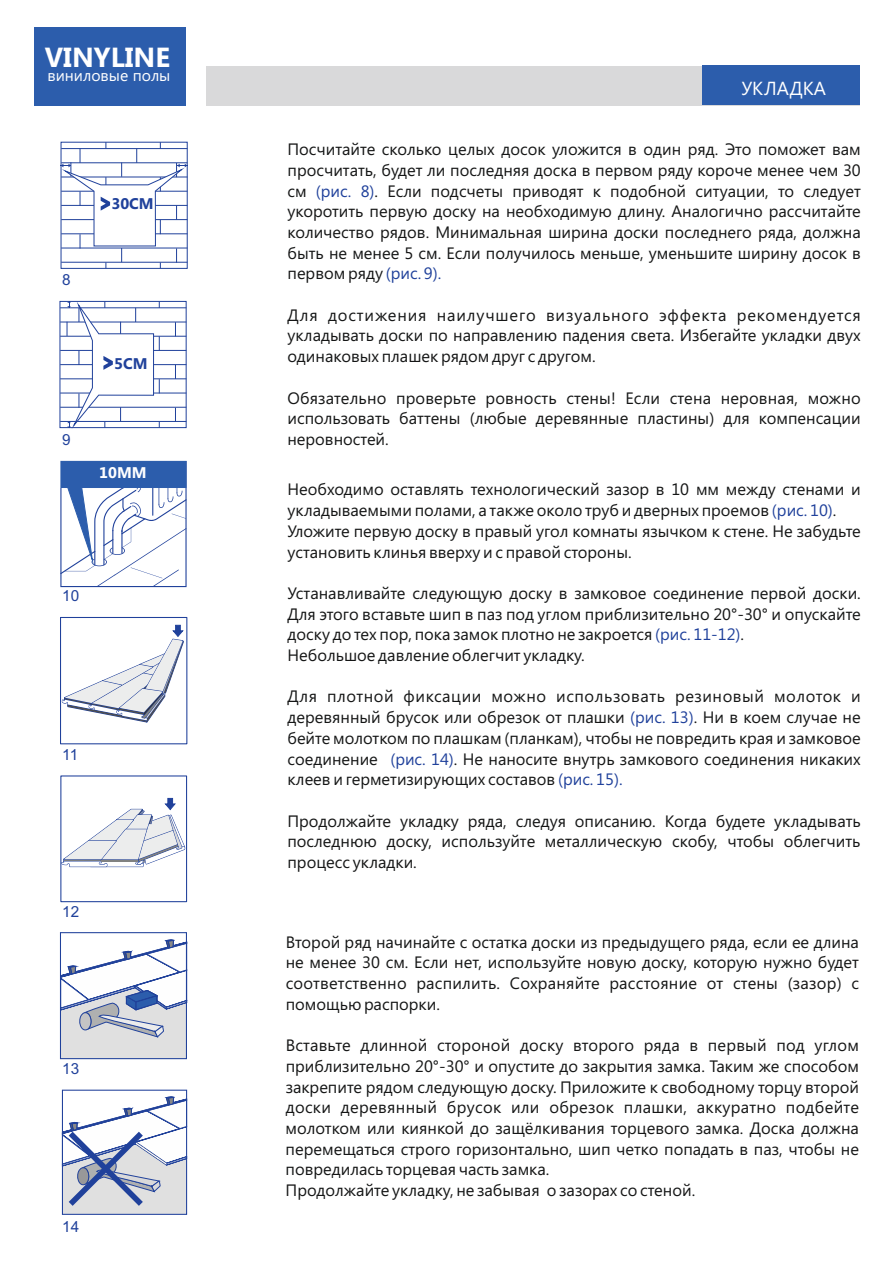
<style>
.page{position:relative;width:893px;height:1263px;background:#fff}
.page>*{position:absolute;margin:0;border:0;box-sizing:border-box;transform-origin:0 0}
.t1{font:700 27.6px "Segoe UI";color:#fff}
.t2{font:18.9px "Segoe UI";color:#fff}
.t3{font:16.5px/20.7px "Segoe UI";color:#151616;text-align:justify}
.t4{font:15.75px "Segoe UI";color:#fff}
.t5{font:700 15.45px "Segoe UI";color:#20419b}
.t6{font:700 15.45px "Segoe UI";color:#fff}
.t7{font:15.3px "Arial";color:#20419b}
.s1{color:#20419b}
</style>
<div class="page">
<div style="left:34px;top:28px;width:151px;height:78px;background:#2c5dac"></div>
<div style="left:206px;top:66px;width:653px;height:39px;background:#d9d9da"></div>
<div style="left:703px;top:66px;width:157px;height:39px;background:#2c5dac"></div>
<svg style="left:61px;top:142px;width:126px;height:126px"></svg>
<hr style="left:60px;top:307px;width:126px;height:1px;background:#20419b">
<hr style="left:60px;top:421px;width:126px;height:1px;background:#20419b">
<hr style="left:60px;top:364px;width:126px;height:1px;background:#20419b">
<hr style="left:60px;top:336px;width:126px;height:1px;background:#20419b">
<hr style="left:60px;top:322px;width:126px;height:1px;background:#20419b">
<hr style="left:60px;top:350px;width:126px;height:1px;background:#20419b">
<hr style="left:60px;top:393px;width:126px;height:1px;background:#20419b">
<hr style="left:60px;top:378px;width:126px;height:1px;background:#20419b">
<hr style="left:60px;top:407px;width:126px;height:1px;background:#20419b">
<svg style="left:175px;top:322px;width:1px;height:14px"></svg>
<svg style="left:175px;top:365px;width:1px;height:13px"></svg>
<svg style="left:175px;top:408px;width:1px;height:13px"></svg>
<svg style="left:67px;top:301px;width:93px;height:128px"></svg>
<svg style="left:60px;top:461px;width:127px;height:126px"></svg>
<div style="left:60px;top:617px;width:127px;height:127px;border:1px solid #20419b"></div>
<svg style="left:62px;top:624px;width:122px;height:99px"></svg>
<div style="left:60px;top:775px;width:127px;height:127px;border:1px solid #20419b"></div>
<svg style="left:61px;top:797px;width:126px;height:71px"></svg>
<svg style="left:62px;top:940px;width:123px;height:117px"></svg>
<div style="left:60px;top:932px;width:127px;height:127px;border:1px solid #20419b"></div>
<div style="left:62px;top:1090px;width:125px;height:125px;border:1px solid #20419b"></div>
<svg style="left:62px;top:1096px;width:125px;height:118px"></svg>
<h1 class="t1" style="left:45px;top:47px;width:127px">VINYLINE</h1>
<p class="t4" style="left:47px;top:70px;width:125px">виниловые полы</p>
<p class="t7" style="left:62px;top:274px;width:10px">8</p>
<p class="t7" style="left:62px;top:434px;width:10px">9</p>
<p class="t5" style="left:111px;top:198px;width:44px">30СМ</p>
<p class="t5" style="left:114px;top:357px;width:35px">5СМ</p>
<p class="t6" style="left:99px;top:467px;width:49px">10ММ</p>
<p class="t7" style="left:62px;top:590px;width:19px">10</p>
<p class="t7" style="left:62px;top:749px;width:17px">11</p>
<p class="t7" style="left:62px;top:905px;width:19px">12</p>
<p class="t7" style="left:62px;top:1063px;width:19px">13</p>
<p class="t7" style="left:62px;top:1221px;width:19px">14</p>
<p class="t2" style="left:741px;top:82px;width:86px">УКЛАДКА</p>
<p class="t3" style="left:287px;top:140px;width:575px">Посчитайте сколько целых досок уложится в один ряд. Это поможет вам просчитать, будет ли последняя доска в первом ряду короче менее чем 30 см <span class="s1">(рис. 8)</span>. Если подсчеты приводят к подобной ситуации, то следует укоротить первую доску на необходимую длину. Аналогично рассчитайте количество рядов. Минимальная ширина доски последнего ряда, должна быть не менее 5 см. Если получилось меньше, уменьшите ширину досок в первом ряду <span class="s1">(рис. 9).</span></p>
<p class="t3" style="left:287px;top:306px;width:575px">Для достижения наилучшего визуального эффекта рекомендуется укладывать доски по направлению падения света. Избегайте укладки двух одинаковых плашек рядом друг с другом.</p>
<p class="t3" style="left:287px;top:389px;width:575px">Обязательно проверьте ровность стены! Если стена неровная, можно использовать баттены (любые деревянные пластины) для компенсации неровностей.</p>
<p class="t3" style="left:287px;top:481px;width:575px;text-align:left">Необходимо оставлять технологический зазор в 10 мм между стенами и укладываемыми полами, а также около труб и дверных проемов <span class="s1">(рис. 10)</span>.<br>Уложите первую доску в правый угол комнаты язычком к стене. Не забудьте установить клинья вверху и с правой стороны.</p>
<p class="t3" style="left:287px;top:584px;width:575px;text-align:left">Устанавливайте следующую доску в замковое соединение первой доски.<br>Для этого вставьте шип в паз под углом приблизительно 20°-30° и опускайте доску до тех пор, пока замок плотно не закроется <span class="s1">(рис. 11-12)</span>.<br>Небольшое давление облегчит укладку.</p>
<p class="t3" style="left:287px;top:688px;width:575px">Для плотной фиксации можно использовать резиновый молоток и деревянный брусок или обрезок от плашки <span class="s1">(рис. 13)</span>. Ни в коем случае не бейте молотком по плашкам (планкам), чтобы не повредить края и замковое соединение <span class="s1">(рис. 14)</span>. Не наносите внутрь замкового соединения никаких клеев и герметизирующих составов <span class="s1">(рис. 15).</span></p>
<p class="t3" style="left:287px;top:812px;width:575px">Продолжайте укладку ряда, следуя описанию. Когда будете укладывать последнюю доску, используйте металлическую скобу, чтобы облегчить процесс укладки.</p>
<p class="t3" style="left:286px;top:933px;width:575px">Второй ряд начинайте с остатка доски из предыдущего ряда, если ее длина не менее 30 см. Если нет, используйте новую доску, которую нужно будет соответственно распилить. Сохраняйте расстояние от стены (зазор) с помощью распорки.</p>
<p class="t3" style="left:286px;top:1036px;width:575px;text-align:left">Вставьте длинной стороной доску второго ряда в первый под углом приблизительно 20°-30° и опустите до закрытия замка. Таким же способом закрепите рядом следующую доску. Приложите к свободному торцу второй доски деревянный брусок или обрезок плашки, аккуратно подбейте молотком или киянкой до защёлкивания торцевого замка. Доска должна перемещаться строго горизонтально, шип четко попадать в паз, чтобы не повредилась торцевая часть замка.<br>Продолжайте укладку, не забывая о зазорах со стеной.</p>
</div>
